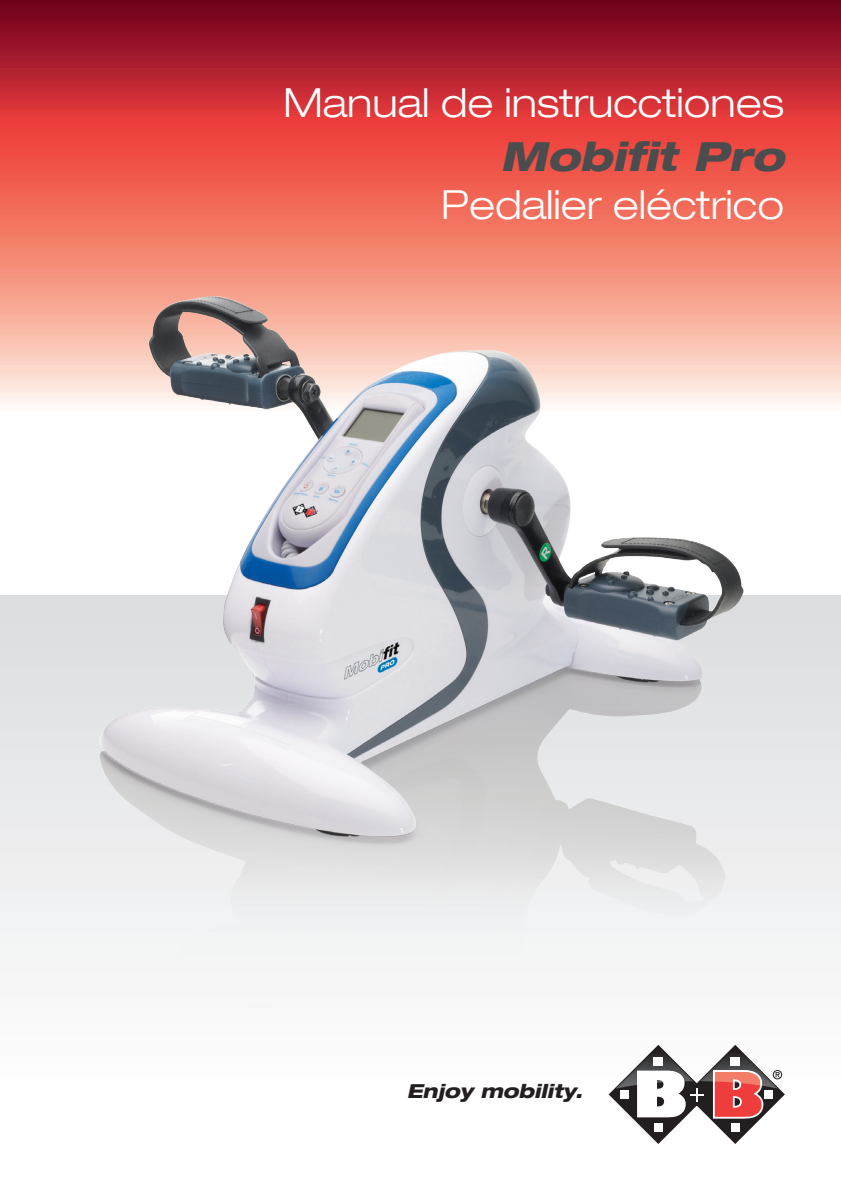
<style>
.page{position:relative;width:841px;height:1192px;background:#fff}
.page>*{position:absolute;margin:0;border:0;box-sizing:border-box;transform-origin:0 0}
.t1{font:300 40px "Helve Neu Lig Ext";color:#fff}
.t2{font:800 40px "Helve Neu Hea Ext Obl";color:#4b4c4d}
.t3{font:800 19.2px "Helve Neu Hea Ext Obl";color:#231f20}
</style>
<div class="page">
<svg style="left:0;top:0;width:840px;height:404px;background:#d04847"></svg>
<div style="left:0;top:595px;width:840px;height:597px;background:linear-gradient(to bottom,#dcdddf,#fff)"></div>
<svg style="left:608px;top:1045px;width:176px;height:99px"></svg>
<img style="left:68px;top:241px;width:705px;height:839px">
<p class="t1" style="left:283px;top:79px;width:501px">Manual de instrucctiones</p>
<p class="t2" style="left:500px;top:131px;width:285px">Mobifit Pro</p>
<p class="t1" style="left:440px;top:181px;width:344px">Pedalier eléctrico</p>
<p class="t3" style="left:406px;top:1079px;width:177px">Enjoy mobility.</p>
</div>
